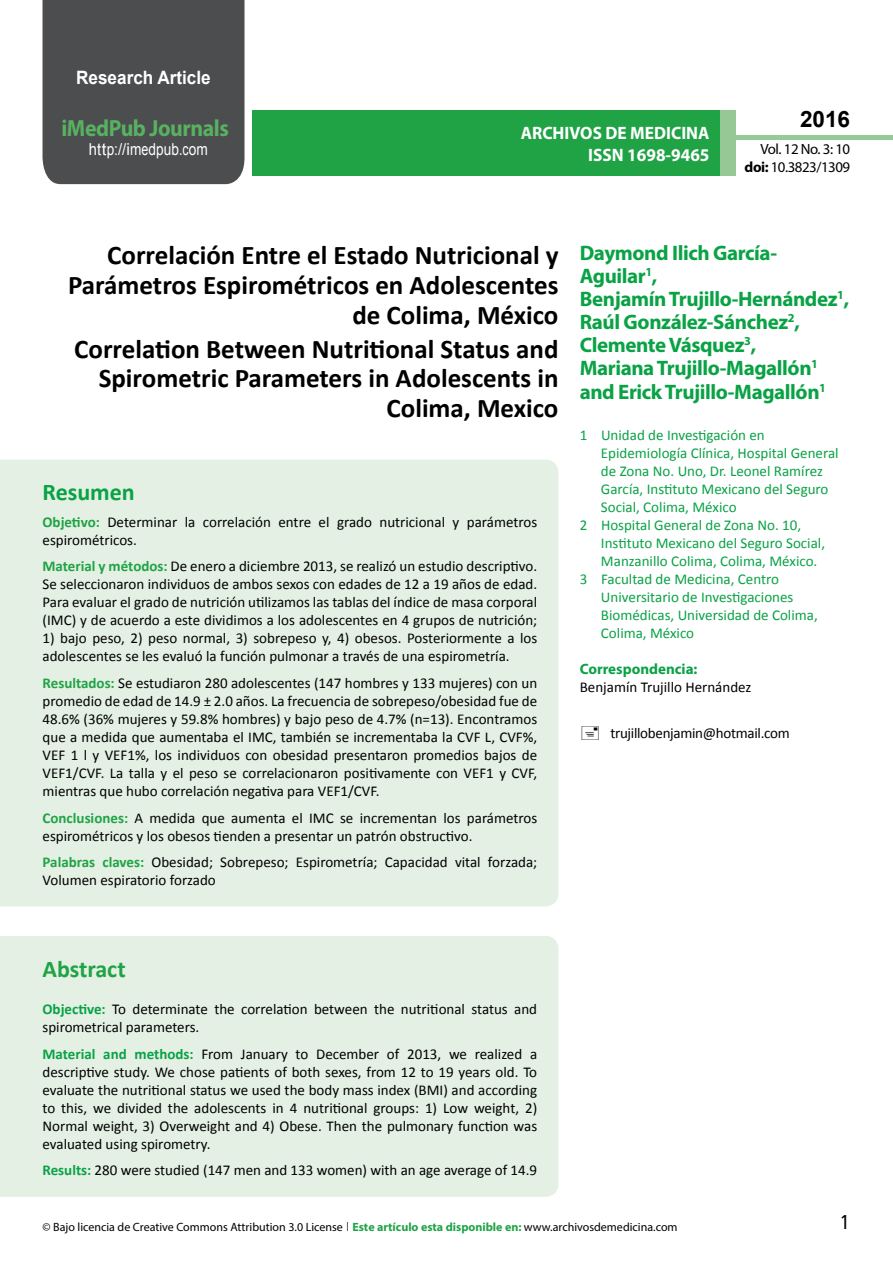
<style>
.page{position:relative;width:893px;height:1263px;background:#fff}
.page>*{position:absolute;margin:0;border:0;box-sizing:border-box;transform-origin:0 0}
.t1{font:700 27px/29.7px "Calibri";color:#000;text-align:right}
.t2{font:25.5px "Tunga";color:#000}
.t3{font:700 24px "Calibri";color:#1fa345}
.t4{font:700 24px "Calibri";color:#09a245}
.t5{font:700 23.4px "Myriad Pro";letter-spacing:-.02em;color:#58b161;scale:.93 1}
.t6{font:700 22.5px "Arial";color:#000}
.t7{font:700 21px/23.1px "Myriad Pro";letter-spacing:-.02em;color:#09a245}
.t8{font:700 18.45px "Arial";color:#fff;scale:.93 1}
.t9{font:700 18px/21.6px "Myriad Pro";color:#fff;text-align:right;scale:.96 1}
.t10{font:16.5px "Arial";letter-spacing:.005em;color:#fff;scale:.89 1}
.t11{font:15px/18px "Calibri";color:#000}
.t12{font:15px "Calibri";color:#09a245}
.t13{font:15px "Calibri";letter-spacing:-.02em;color:#000}
.t14{font:700 15px "Myriad Pro";color:#09a245}
.t15{font:14.85px/17.9px "Myriad Pro";letter-spacing:-.03em;color:#000;text-align:right}
.t16{font:12px "Myriad Pro";color:#000}
.s1{font-family:"Calibri"}
.s2{font-weight:700}
.s3{font-weight:700;color:#1fa345}
.s4{font-weight:700;color:#09a245}
.s5{font-family:"Tunga"}
.s6{font-weight:700;color:#1da34a}
</style>
<div class="page">
<div style="left:252px;top:110px;width:469px;height:66px;background:#1fa345"></div>
<div style="left:720px;top:110px;width:16px;height:66px;background:#96c896"></div>
<div style="left:43px;top:0;width:201px;height:184px;background:#4c4d4f"></div>
<div style="left:736px;top:135px;width:157px;height:5px;background:#96c996"></div>
<div style="left:0;top:460px;width:558px;height:446px;background:#e4f0e4"></div>
<div style="left:0;top:936px;width:558px;height:261px;background:#e4f0e4"></div>
<p class="t8" style="left:76px;top:65px;width:146px">Research Article</p>
<h3 class="t5" style="left:61px;top:113px;width:181px">iMedPub Journals</h3>
<p class="t10" style="left:89px;top:139px;width:135px">http://imedpub<span class="s1">.</span>com</p>
<p class="t9" style="left:521px;top:122px;width:198px">ARCHIVOS DE MEDICINA<br>ISSN 1698-9465</p>
<h3 class="t6" style="left:800px;top:104px;width:52px">2016</h3>
<p class="t15" style="left:745px;top:140px;width:107px">Vol. 12 No. 3: 10 <span class="s2">doi:</span> 10.3823/1309</p>
<h1 class="t1" style="left:68px;top:241px;width:492px">Correlación Entre el Estado Nutricional y<br>Parámetros Espirométricos en Adolescentes de Colima, México</h1>
<h1 class="t1" style="left:74px;top:334px;width:486px">Correlation Between Nutritional Status and<br>Spirometric Parameters in Adolescents in<br>Colima, Mexico</h1>
<h3 class="t4" style="left:43px;top:477px;width:94px">Resumen</h3>
<p class="t11" style="left:43px;top:513px;width:496px"><span class="s3">Objetivo:</span> Determinar la correlación entre el grado nutricional y parámetros espirométricos.</p>
<p class="t11" style="left:43px;top:557px;width:496px;text-align:justify"><span class="s3">Material y métodos:</span> De enero a diciembre 2013, se realizó un estudio descriptivo.<br>Se seleccionaron individuos de ambos sexos con edades de 12 a 19 años de edad.<br>Para evaluar el grado de nutrición utilizamos las tablas del índice de masa corporal (IMC) y de acuerdo a este dividimos a los adolescentes en 4 grupos de nutrición;</p>
<p class="t11" style="left:43px;top:629px;width:496px">1) bajo peso, 2) peso normal, 3) sobrepeso y, 4) obesos. Posteriormente a los adolescentes se les evaluó la función pulmonar a través de una espirometría.</p>
<p class="t11" style="left:43px;top:674px;width:496px;text-align:justify"><span class="s3">Resultados:</span> Se estudiaron 280 adolescentes (147 hombres y 133 mujeres) con un promedio de edad de 14.9 ± 2.0 años. La frecuencia de sobrepeso/obesidad fue de 48.6% (36% mujeres y 59.8% hombres) y bajo peso de 4.7% (n=13). Encontramos que a medida que aumentaba el IMC, también se incrementaba la CVF L, CVF%, VEF 1 l y VEF1%, los individuos con obesidad presentaron promedios bajos de VEF1/CVF. La talla y el peso se correlacionaron positivamente con VEF1 y CVF, mientras que hubo correlación negativa para VEF1/CVF.</p>
<p class="t11" style="left:43px;top:808px;width:496px"><span class="s3">Conclusiones:</span> A medida que aumenta el IMC se incrementan los parámetros espirométricos y los obesos tienden a presentar un patrón obstructivo.</p>
<p class="t11" style="left:43px;top:853px;width:496px"><span class="s3">Palabras claves:</span> Obesidad; Sobrepeso; Espirometría; Capacidad vital forzada;<br>Volumen espiratorio forzado</p>
<h3 class="t7" style="left:580px;top:241px;width:271px">Daymond Ilich García-<br>Aguilar<sup>1</sup>,<br>Benjamín Trujillo-Hernández<sup>1</sup>,<br>Raúl González-Sánchez<sup>2</sup>,<br>Clemente Vásquez<sup>3</sup>,<br>Mariana Trujillo-Magallón<sup>1 </sup>and Erick Trujillo-Magallón<sup>1</sup></h3>
<p class="t12" style="left:580px;top:425px;width:187px">1 Unidad de Investigación en</p>
<p class="t12" style="left:601px;top:443px;width:239px">Epidemiología Clínica, Hospital General</p>
<p class="t12" style="left:601px;top:461px;width:223px">de Zona No. Uno, Dr. Leonel Ramírez</p>
<p class="t12" style="left:601px;top:479px;width:229px">García, Instituto Mexicano del Seguro</p>
<p class="t12" style="left:601px;top:497px;width:137px">Social, Colima, México</p>
<p class="t12" style="left:580px;top:515px;width:223px">2 Hospital General de Zona No. 10,</p>
<p class="t12" style="left:601px;top:533px;width:226px">Instituto Mexicano del Seguro Social,</p>
<p class="t12" style="left:601px;top:551px;width:218px">Manzanillo Colima, Colima, México.</p>
<p class="t12" style="left:580px;top:569px;width:201px">3 Facultad de Medicina, Centro</p>
<p class="t12" style="left:601px;top:587px;width:194px">Universitario de Investigaciones</p>
<p class="t12" style="left:601px;top:605px;width:218px">Biomédicas, Universidad de Colima,</p>
<p class="t12" style="left:601px;top:623px;width:95px">Colima, México</p>
<p class="t14" style="left:580px;top:659px;width:119px">Correspondencia:</p>
<p class="t11" style="left:580px;top:678px;width:173px">Benjamín Trujillo Hernández</p>
<p class="t13" style="left:610px;top:724px;width:181px">trujillobenjamin@hotmail.com</p>
<h3 class="t3" style="left:43px;top:953px;width:85px">Abstract</h3>
<p class="t11" style="left:43px;top:1000px;width:496px"><span class="s4">Objective:</span> To determinate the correlation between the nutritional status and spirometrical parameters.</p>
<p class="t11" style="left:43px;top:1044px;width:496px;text-align:justify"><span class="s4">Material and methods:</span> From January to December of 2013, we realized a descriptive study. We chose patients of both sexes, from 12 to 19 years old. To evaluate the nutritional status we used the body mass index (BMI) and according to this, we divided the adolescents in 4 nutritional groups: 1) Low weight, 2)<br>Normal weight, 3) Overweight and 4) Obese. Then the pulmonary function was evaluated using spirometry.</p>
<p class="t11" style="left:43px;top:1161px;width:496px"><span class="s4">Results:</span> 280 were studied (147 men and 133 women) with an age average of 14.9</p>
<p class="t16" style="left:43px;top:1219px;width:637px">© Bajo licencia de Creative Commons Attribution 3.0 License <span class="s5">|</span> <span class="s3">Este artículo esta disp</span><span class="s6">oni</span><span class="s3">ble en:</span> www.archivosdemedicina.com</p>
<h2 class="t2" style="left:841px;top:1205px;width:9px">1</h2>
</div>
